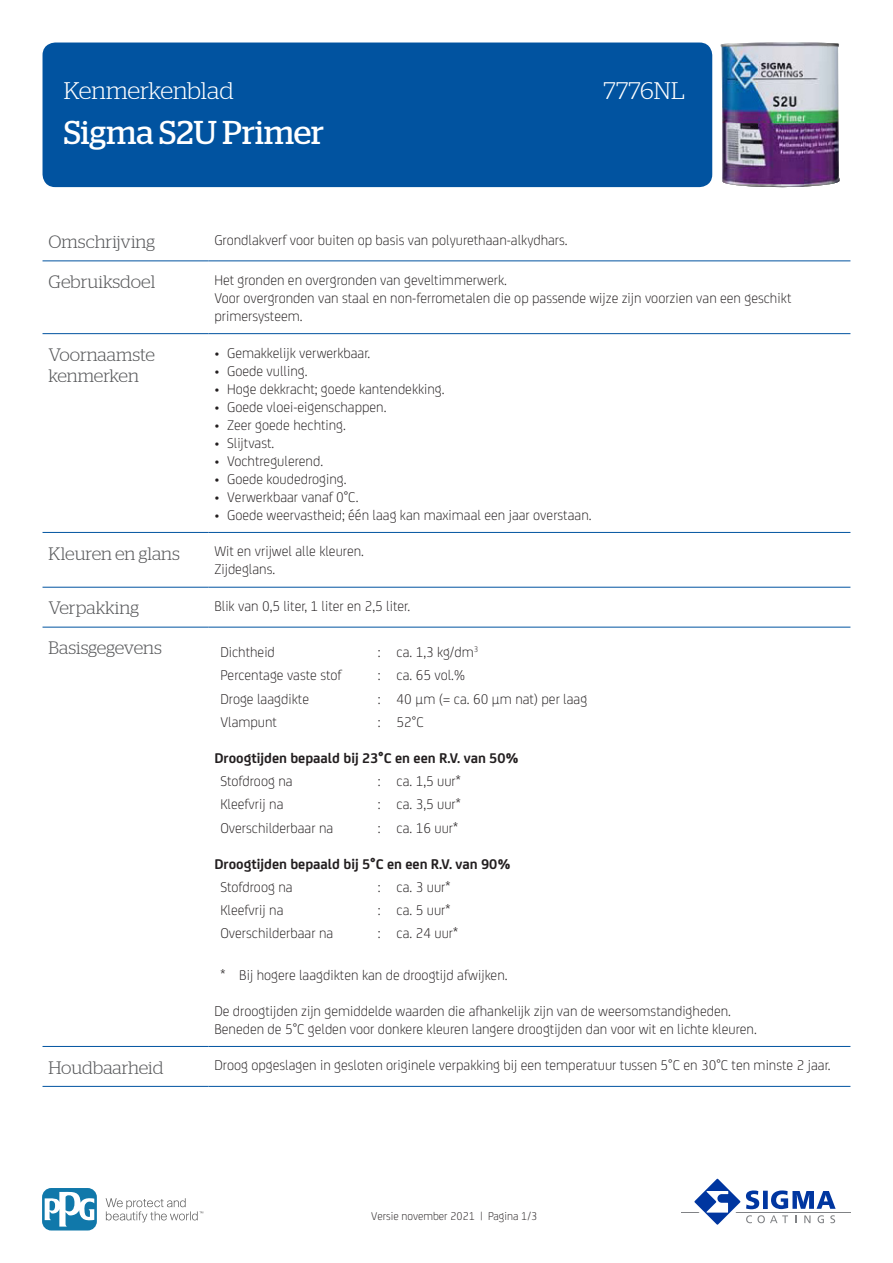
<style>
.page{position:relative;width:893px;height:1263px;background:#fff}
.page>*{position:absolute;margin:0;border:0;box-sizing:border-box;transform-origin:0 0}
.t1{font:33px "Stag";color:#fff}
.RH1{font:300 24px "Stag";color:#fff}
.KOP{font:300 18px/21.6px "Stag";color:#57585a}
.BODY{font:300 15px/18px "FS Joey";color:#231f20}
.BODY-2{font:700 15px "FS Joey";color:#231f20}
.t2{font:300 12px "FS Joey";color:#231f20}
</style>
<div class="page">
<div style="left:43px;top:43px;width:669px;height:144px;background:#0153a0;border-radius:13px"></div>
<hr style="left:681px;top:1211px;width:169px;height:1px;background:#808285">
<svg style="left:689px;top:1178px;width:147px;height:47px"></svg>
<svg style="left:106px;top:1198px;width:97px;height:24px"></svg>
<svg style="left:43px;top:1188px;width:54px;height:42px"></svg>
<svg style="left:45px;top:1191px;width:49px;height:35px"></svg>
<hr style="left:43px;top:260px;width:165px;height:1px;background:#0153a0">
<hr style="left:208px;top:260px;width:642px;height:1px;background:#0153a0">
<hr style="left:43px;top:333px;width:165px;height:1px;background:#0153a0">
<hr style="left:208px;top:333px;width:642px;height:1px;background:#0153a0">
<hr style="left:43px;top:532px;width:165px;height:1px;background:#0153a0">
<hr style="left:208px;top:532px;width:642px;height:1px;background:#0153a0">
<hr style="left:43px;top:587px;width:165px;height:1px;background:#0153a0">
<hr style="left:208px;top:587px;width:642px;height:1px;background:#0153a0">
<hr style="left:43px;top:627px;width:165px;height:1px;background:#0153a0">
<hr style="left:208px;top:627px;width:642px;height:1px;background:#0153a0">
<hr style="left:43px;top:1046px;width:165px;height:1px;background:#0153a0">
<hr style="left:208px;top:1046px;width:642px;height:1px;background:#0153a0">
<hr style="left:43px;top:1086px;width:165px;height:1px;background:#0153a0">
<hr style="left:208px;top:1086px;width:642px;height:1px;background:#0153a0">
<img style="left:720px;top:43px;width:120px;height:144px">
<p class="RH1" style="left:64px;top:77px;width:171px">Kenmerkenblad</p>
<p class="RH1" style="left:603px;top:77px;width:83px">7776NL</p>
<p class="t1" style="left:64px;top:114px;width:262px">Sigma S2U Primer</p>
<p class="KOP" style="left:49px;top:231px;width:108px">Omschrijving</p>
<p class="BODY" style="left:214px;top:230px;width:355px">Grondlakverf voor buiten op basis van polyurethaan-alkydhars.</p>
<p class="KOP" style="left:49px;top:271px;width:108px">Gebruiksdoel</p>
<p class="BODY" style="left:214px;top:270px;width:578px">Het gronden en overgronden van geveltimmerwerk.<br>Voor overgronden van staal en non-ferrometalen die op passende wijze zijn voorzien van een geschikt primersysteem.</p>
<p class="KOP" style="left:49px;top:343px;width:108px">Voornaamste kenmerken</p>
<p class="BODY" style="left:214px;top:343px;width:157px">• Gemakkelijk verwerkbaar.</p>
<p class="BODY" style="left:214px;top:361px;width:95px">• Goede vulling.</p>
<p class="BODY" style="left:214px;top:379px;width:232px">• Hoge dekkracht; goede kantendekking.</p>
<p class="BODY" style="left:214px;top:397px;width:174px">• Goede vloei-eigenschappen.</p>
<p class="BODY" style="left:214px;top:415px;width:133px">• Zeer goede hechting.</p>
<p class="BODY" style="left:214px;top:433px;width:61px">• Slijtvast.</p>
<p class="BODY" style="left:214px;top:451px;width:110px">• Vochtregulerend.</p>
<p class="BODY" style="left:214px;top:469px;width:134px">• Goede koudedroging.</p>
<p class="BODY" style="left:214px;top:487px;width:146px">• Verwerkbaar vanaf 0°C.</p>
<p class="BODY" style="left:214px;top:505px;width:379px">• Goede weervastheid; één laag kan maximaal een jaar overstaan.</p>
<p class="KOP" style="left:49px;top:542px;width:133px">Kleuren en glans</p>
<p class="BODY" style="left:214px;top:541px;width:151px">Wit en vrijwel alle kleuren.<br>Zijdeglans.</p>
<p class="KOP" style="left:49px;top:597px;width:92px">Verpakking</p>
<p class="BODY" style="left:214px;top:596px;width:197px">Blik van 0,5 liter, 1 liter en 2,5 liter.</p>
<p class="KOP" style="left:49px;top:637px;width:115px">Basisgegevens</p>
<p class="BODY" style="left:220px;top:642px;width:56px">Dichtheid</p>
<p class="BODY" style="left:378px;top:642px;width:4px">:</p>
<p class="BODY" style="left:397px;top:642px;width:83px">ca. 1,3 kg/dm<sup>3</sup></p>
<p class="BODY" style="left:220px;top:665px;width:123px">Percentage vaste stof</p>
<p class="BODY" style="left:378px;top:665px;width:4px">:</p>
<p class="BODY" style="left:397px;top:665px;width:70px">ca. 65 vol.%</p>
<p class="BODY" style="left:220px;top:689px;width:90px">Droge laagdikte</p>
<p class="BODY" style="left:378px;top:689px;width:4px">:</p>
<p class="BODY" style="left:397px;top:689px;width:192px">40 µm (= ca. 60 µm nat) per laag</p>
<p class="BODY" style="left:220px;top:712px;width:58px">Vlampunt</p>
<p class="BODY" style="left:378px;top:712px;width:4px">:</p>
<p class="BODY" style="left:397px;top:712px;width:29px">52°C</p>
<p class="BODY-2" style="left:214px;top:747px;width:306px">Droogtijden bepaald bij 23°C en een R.V. van 50%</p>
<p class="BODY" style="left:220px;top:771px;width:74px">Stofdroog na</p>
<p class="BODY" style="left:378px;top:771px;width:4px">:</p>
<p class="BODY" style="left:397px;top:771px;width:66px">ca. 1,5 uur*</p>
<p class="BODY" style="left:220px;top:794px;width:65px">Kleefvrij na</p>
<p class="BODY" style="left:378px;top:794px;width:4px">:</p>
<p class="BODY" style="left:397px;top:794px;width:66px">ca. 3,5 uur*</p>
<p class="BODY" style="left:220px;top:818px;width:114px">Overschilderbaar na</p>
<p class="BODY" style="left:378px;top:818px;width:4px">:</p>
<p class="BODY" style="left:397px;top:818px;width:63px">ca. 16 uur*</p>
<p class="BODY-2" style="left:214px;top:852px;width:298px">Droogtijden bepaald bij 5°C en een R.V. van 90%</p>
<p class="BODY" style="left:220px;top:877px;width:74px">Stofdroog na</p>
<p class="BODY" style="left:378px;top:877px;width:4px">:</p>
<p class="BODY" style="left:397px;top:877px;width:55px">ca. 3 uur*</p>
<p class="BODY" style="left:220px;top:900px;width:65px">Kleefvrij na</p>
<p class="BODY" style="left:378px;top:900px;width:4px">:</p>
<p class="BODY" style="left:397px;top:900px;width:55px">ca. 5 uur*</p>
<p class="BODY" style="left:220px;top:923px;width:114px">Overschilderbaar na</p>
<p class="BODY" style="left:378px;top:923px;width:4px">:</p>
<p class="BODY" style="left:397px;top:923px;width:63px">ca. 24 uur*</p>
<p class="BODY" style="left:220px;top:965px;width:6px">*</p>
<p class="BODY" style="left:239px;top:965px;width:270px">Bij hogere laagdikten kan de droogtijd afwijken.</p>
<p class="BODY" style="left:214px;top:1001px;width:544px">De droogtijden zijn gemiddelde waarden die afhankelijk zijn van de weersomstandigheden.<br>Beneden de 5°C gelden voor donkere kleuren langere droogtijden dan voor wit en lichte kleuren.</p>
<p class="KOP" style="left:49px;top:1056px;width:116px">Houdbaarheid</p>
<p class="BODY" style="left:214px;top:1055px;width:618px">Droog opgeslagen in gesloten originele verpakking bij een temperatuur tussen 5°C en 30°C ten minste 2 jaar.</p>
<p class="t2" style="left:371px;top:1208px;width:168px">Versie november 2021 | Pagina 1/3</p>
</div>
